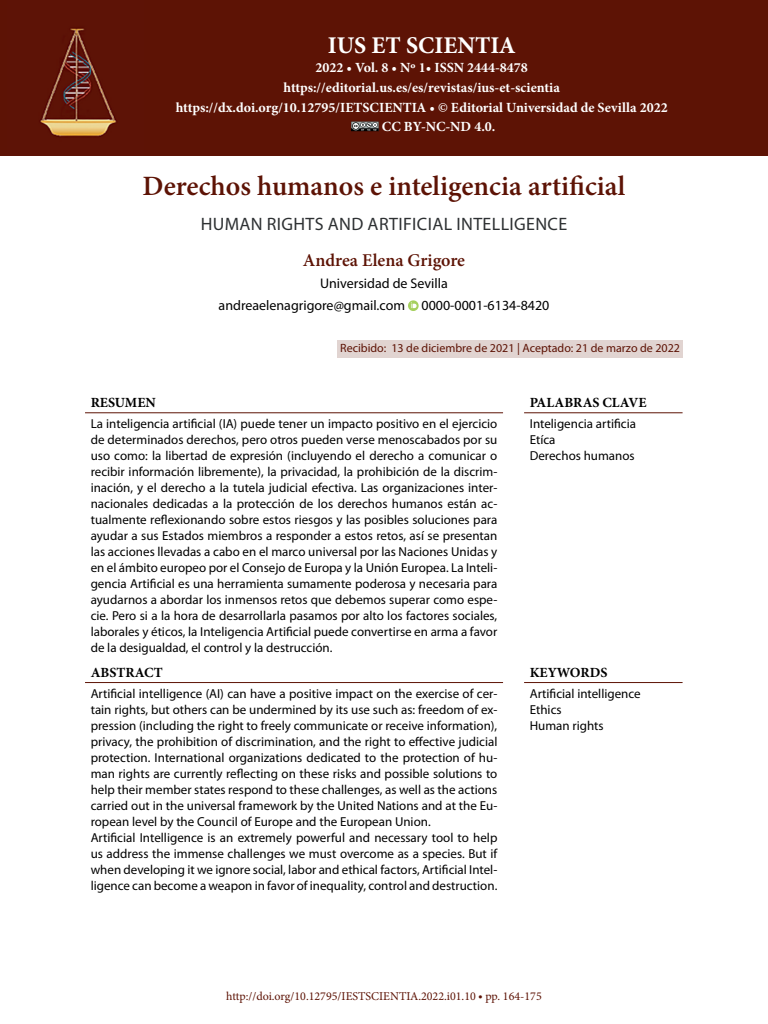
<style>
.page{position:relative;width:768px;height:1024px;background:#fff}
.page>*{position:absolute;margin:0;border:0;box-sizing:border-box;transform-origin:0 0}
._10_Título_Ppal{font:600 28px "Minion Pro";color:#5d1305}
.t1{font:700 24px "Minion Pro";color:#fff}
._10b_Tít_Secund{font:18px "Myriad Pro";letter-spacing:.02em;color:#2e3133}
._20_autor{font:600 18px "Minion Pro";color:#5d1305}
.t2{font:700 14px "Minion Pro";color:#fff}
._21_autores_informac{font:14px "Myriad Pro";color:#000}
.Resumen_tit{font:700 14px "Minion Pro";color:#000}
.abstract_texto{font:13px/16px "Myriad Pro";color:#000;text-align:justify}
.Palabras_clave{font:13px "Myriad Pro";color:#000}
.t3{font:12px "Minion Pro";color:#5d1305}
._22_Recibido{font:12px "Myriad Pro";color:#5d1305}
.s1{font-family:"Myriad Pro";font-weight:700}
</style>
<div class="page">
<div style="left:337px;top:340px;width:346px;height:17px;background:#e1d4d1"></div>
<svg style="left:408px;top:300px;width:11px;height:11px"></svg>
<hr style="left:85px;top:413px;width:418px;height:1px;background:#5d1305">
<hr style="left:85px;top:682px;width:418px;height:1px;background:#5d1305">
<hr style="left:524px;top:413px;width:159px;height:1px;background:#5d1305">
<hr style="left:524px;top:682px;width:159px;height:1px;background:#5d1305">
<div style="left:0;top:0;width:768px;height:156px;background:#5d1305"></div>
<img style="left:40px;top:28px;width:77px;height:109px">
<svg style="left:351px;top:121px;width:28px;height:10px"></svg>
<h2 class="t1" style="left:328px;top:28px;width:189px">IUS ET SCIENTIA</h2>
<p class="t2" style="left:316px;top:58px;width:214px">2022 • Vol. 8 • Nº 1• ISSN 2444-8478</p>
<p class="t2" style="left:283px;top:78px;width:278px">https://editorial.us.es/es/revistas/ius-et-scientia</p>
<p class="t2" style="left:176px;top:97px;width:493px">https://dx.doi.org/10.12795/IETSCIENTIA • © Editorial Universidad de Sevilla 2022</p>
<p class="t2" style="left:382px;top:117px;width:115px">CC BY-NC-ND 4.0.</p>
<p class="_10_Título_Ppal" style="left:143px;top:167px;width:484px">Derechos humanos e inteligencia artificial</p>
<p class="_10b_Tít_Secund" style="left:201px;top:213px;width:368px">HUMAN RIGHTS AND ARTIFICIAL INTELLIGENCE</p>
<p class="_20_autor" style="left:303px;top:248px;width:164px">Andrea Elena Grigore</p>
<p class="_21_autores_informac" style="left:320px;top:274px;width:129px">Universidad de Sevilla</p>
<p class="_21_autores_informac" style="left:219px;top:296px;width:332px">andreaelenagrigore@gmail.com 0000-0001-6134-8420</p>
<p class="_22_Recibido" style="left:340px;top:340px;width:341px">Recibido: 13 de diciembre de 2021 | Aceptado: 21 de marzo de 2022</p>
<p class="Resumen_tit" style="left:91px;top:393px;width:67px">RESUMEN</p>
<p class="Resumen_tit" style="left:530px;top:393px;width:118px">PALABRAS CLAVE</p>
<p class="abstract_texto" style="left:91px;top:416px;width:408px">La inteligencia artificial (IA) puede tener un impacto positivo en el ejercicio de determinados derechos, pero otros pueden verse menoscabados por su uso como: la libertad de expresión (incluyendo el derecho a comunicar o recibir información libremente), la privacidad, la prohibición de la discrim&shy;inación, y el derecho a la tutela judicial efectiva. Las organizaciones inter&shy;nacionales dedicadas a la protección de los derechos humanos están ac&shy;tualmente reflexionando sobre estos riesgos y las posibles soluciones para ayudar a sus Estados miembros a responder a estos retos, así se presentan las acciones llevadas a cabo en el marco universal por las Naciones Unidas y en el ámbito europeo por el Consejo de Europa y la Unión Europea. La Inteli&shy;gencia Artificial es una herramienta sumamente poderosa y necesaria para ayudarnos a abordar los inmensos retos que debemos superar como espe&shy;cie. Pero si a la hora de desarrollarla pasamos por alto los factores sociales, laborales y éticos, la Inteligencia Artificial puede convertirse en arma a favor de la desigualdad, el control y la destrucción.</p>
<p class="Palabras_clave" style="left:530px;top:416px;width:108px">Inteligencia artificia</p>
<p class="Palabras_clave" style="left:530px;top:432px;width:27px">Etíca</p>
<p class="Palabras_clave" style="left:530px;top:448px;width:106px">Derechos humanos</p>
<p class="Resumen_tit" style="left:91px;top:663px;width:73px">ABSTRACT</p>
<p class="Resumen_tit" style="left:530px;top:663px;width:79px">KEYWORDS</p>
<p class="abstract_texto" style="left:91px;top:685px;width:408px">Artificial intelligence (AI) can have a positive impact on the exercise of cer&shy;tain rights, but others can be undermined by its use such as: freedom of ex&shy;pression (including the right to freely communicate or receive information), privacy, the prohibition of discrimination, and the right to effective judicial protection. International organizations dedicated to the protection of hu&shy;man rights are currently reflecting on these risks and possible solutions to help their member states respond to these challenges, as well as the actions carried out in the universal framework by the United Nations and at the Eu&shy;ropean level by the Council of Europe and the European Union.</p>
<p class="abstract_texto" style="left:91px;top:829px;width:408px">Artificial Intelligence is an extremely powerful and necessary tool to help us address the immense challenges we must overcome as a species. But if when developing it we ignore social, labor and ethical factors, Artificial Intel&shy;ligence can become a weapon in favor of inequality, control and destruction.</p>
<p class="Palabras_clave" style="left:530px;top:686px;width:112px">Artificial intelligence</p>
<p class="Palabras_clave" style="left:530px;top:702px;width:33px">Ethics</p>
<p class="Palabras_clave" style="left:530px;top:718px;width:75px">Human rights</p>
<p class="t3" style="left:226px;top:988px;width:317px">http://doi.org/10.12795/IESTSCIENTIA.2022.i01.10 <span class="s1">•</span> pp. 164-175</p>
</div>
